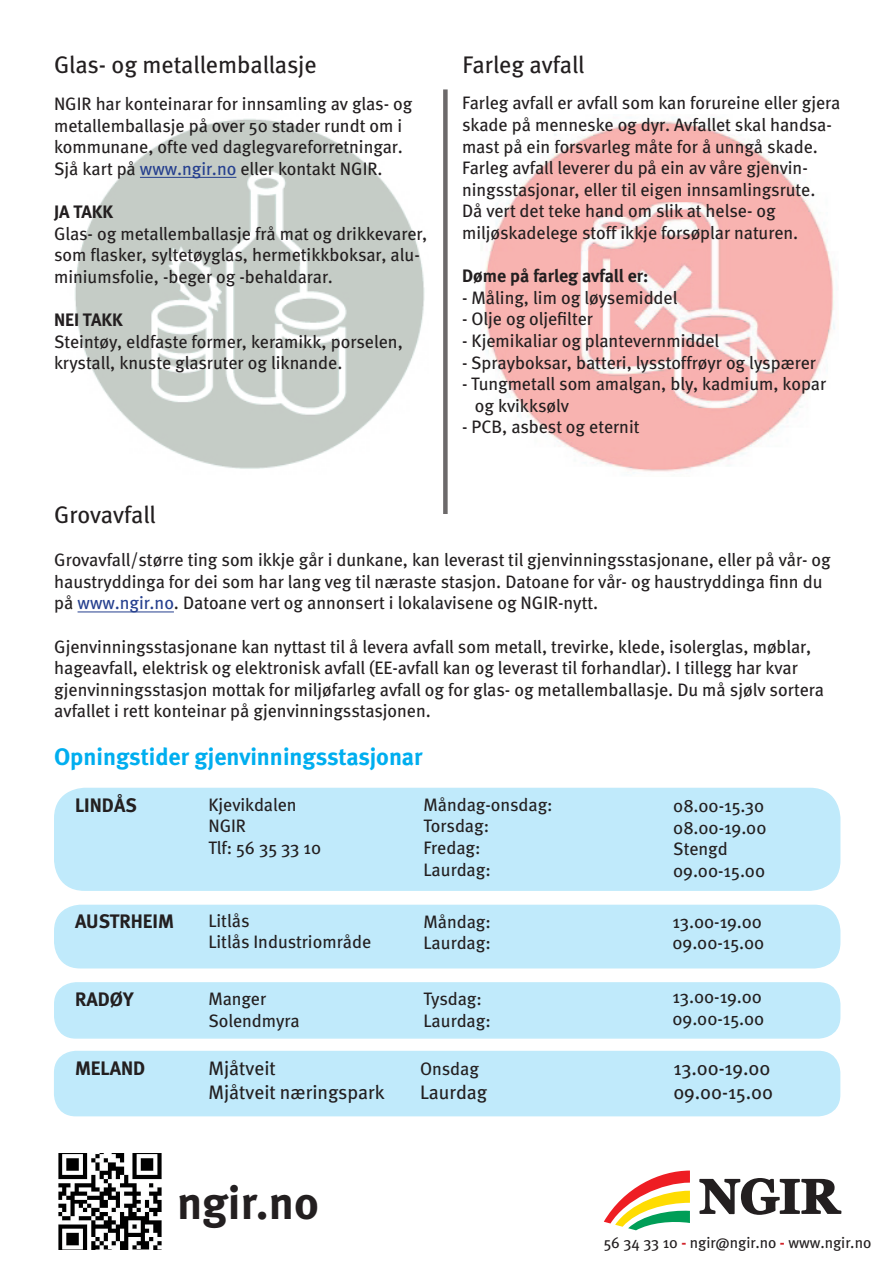
<style>
.page{position:relative;width:893px;height:1263px;background:#fff}
.page>*{position:absolute;margin:0;border:0;box-sizing:border-box;transform-origin:0 0}
.t1{font:700 46.5px "Meta";color:#231f20}
.t2{font:24px "Meta";letter-spacing:-.005em;color:#231f20}
.t3{font:700 24px "Meta";color:#00aeef}
.t4{font:19.5px "Meta";color:#231f20}
.t5{font:700 19.5px "Meta";color:#231f20}
.t6{font:18px/21.6px "Meta";color:#231f20}
.t7{font:700 18px "Meta";color:#231f20}
.t8{font:15.45px "Meta";color:#231f20}
.s1{color:#253f8e}
.s2{font-weight:700;color:#d1232a}
</style>
<div class="page">
<img style="left:75px;top:119px;width:350px;height:350px">
<hr style="left:78px;top:612px;width:96px;height:1px;background:#253f8e">
<div style="left:55px;top:788px;width:785px;height:102px;background:#c0eafb;border-radius:30px"></div>
<div style="left:54px;top:788px;width:786px;height:103px;border:2px solid #00aeef;border-radius:30px"></div>
<div style="left:55px;top:905px;width:785px;height:63px;background:#c0eafb;border-radius:26px"></div>
<div style="left:54px;top:905px;width:786px;height:63px;border:2px solid #00aeef;border-radius:26px"></div>
<div style="left:55px;top:983px;width:785px;height:55px;background:#c0eafb;border-radius:21px"></div>
<div style="left:54px;top:982px;width:786px;height:57px;border:2px solid #00aeef;border-radius:21px"></div>
<svg style="left:699px;top:1178px;width:142px;height:37px"></svg>
<svg style="left:604px;top:1170px;width:86px;height:60px"></svg>
<img style="left:59px;top:1154px;width:103px;height:95px">
<hr style="left:140px;top:177px;width:96px;height:1px;background:#253f8e">
<img style="left:483px;top:117px;width:352px;height:355px">
<div style="left:443px;top:89px;width:5px;height:425px;background:#6c696a"></div>
<div style="left:55px;top:1051px;width:785px;height:65px;background:#c0eafb;border-radius:21px"></div>
<div style="left:54px;top:1051px;width:786px;height:65px;border:2px solid #00aeef;border-radius:21px"></div>
<h2 class="t2" style="left:54px;top:50px;width:264px">Glas- og metallemballasje</h2>
<h2 class="t2" style="left:462px;top:50px;width:124px">Farleg avfall</h2>
<p class="t6" style="left:54px;top:93px;width:360px">NGIR har konteinarar for innsamling av glas- og metallemballasje på over 50 stader rundt om i kommunane, ofte ved daglegvareforretningar.<br>Sjå kart på <span class="s1">www.ngir.no</span> eller kontakt NGIR.</p>
<p class="t7" style="left:54px;top:201px;width:61px">JA TAKK</p>
<p class="t6" style="left:54px;top:222px;width:375px">Glas- og metallemballasje frå mat og drikkevarer, som flasker, syltetøyglas, hermetikkboksar, alu&shy;miniumsfolie, -beger og -behaldarar.</p>
<p class="t7" style="left:54px;top:309px;width:70px">NEI TAKK</p>
<p class="t6" style="left:54px;top:330px;width:350px">Steintøy, eldfaste former, keramikk, porselen, krystall, knuste glasruter og liknande.</p>
<p class="t6" style="left:462px;top:92px;width:380px">Farleg avfall er avfall som kan forureine eller gjera skade på menneske og dyr. Avfallet skal handsa&shy;mast på ein forsvarleg måte for å unngå skade.<br>Farleg avfall leverer du på ein av våre gjenvin&shy;ningsstasjonar, eller til eigen innsamlingsrute.<br>Då vert det teke hand om slik at helse- og miljøskadelege stoff ikkje forsøplar naturen.</p>
<p class="t7" style="left:462px;top:265px;width:188px">Døme på farleg avfall er:</p>
<p class="t6" style="left:462px;top:286px;width:217px">- Måling, lim og løysemiddel</p>
<p class="t6" style="left:462px;top:308px;width:132px">- Olje og oljefilter</p>
<p class="t6" style="left:462px;top:330px;width:259px">- Kjemikaliar og plantevernmiddel</p>
<p class="t6" style="left:462px;top:351px;width:355px">- Sprayboksar, batteri, lysstoffrøyr og lyspærer</p>
<p class="t6" style="left:475px;top:373px;width:353px;text-indent:-13px">- Tungmetall som amalgan, bly, kadmium, kopar og kvikksølv</p>
<p class="t6" style="left:462px;top:416px;width:179px">- PCB, asbest og eternit</p>
<h2 class="t2" style="left:54px;top:500px;width:103px">Grovavfall</h2>
<p class="t6" style="left:54px;top:549px;width:778px">Grovavfall/større ting som ikkje går i dunkane, kan leverast til gjenvinningsstasjonane, eller på vår- og haustryddinga for dei som har lang veg til næraste stasjon. Datoane for vår- og haustryddinga finn du på <span class="s1">www.ngir.no</span>. Datoane vert og annonsert i lokalavisene og NGIR-nytt.</p>
<p class="t6" style="left:54px;top:635px;width:771px">Gjenvinningsstasjonane kan nyttast til å levera avfall som metall, trevirke, klede, isolerglas, møblar, hageavfall, elektrisk og elektronisk avfall (EE-avfall kan og leverast til forhandlar). I tillegg har kvar gjenvinningsstasjon mottak for miljøfarleg avfall og for glas- og metallemballasje. Du må sjølv sortera avfallet i rett konteinar på gjenvinningsstasjonen.</p>
<h2 class="t3" style="left:54px;top:742px;width:370px">Opningstider gjenvinningsstasjonar</h2>
<p class="t5" style="left:75px;top:793px;width:63px">LINDÅS</p>
<p class="t6" style="left:208px;top:793px;width:114px">Kjevikdalen<br>NGIR<br>Tlf: 56 35 33 10</p>
<p class="t6" style="left:423px;top:793px;width:131px">Måndag-onsdag:<br>Torsdag:<br>Fredag:<br>Laurdag:</p>
<p class="t6" style="left:673px;top:795px;width:95px">08.00-15.30<br>08.00-19.00<br>Stengd<br>09.00-15.00</p>
<p class="t6" style="left:208px;top:909px;width:164px">Litlås<br>Litlås Industriområde</p>
<p class="t6" style="left:423px;top:910px;width:69px">Måndag:<br>Laurdag:</p>
<p class="t6" style="left:673px;top:910px;width:93px">13.00-19.00<br>09.00-15.00</p>
<p class="t6" style="left:208px;top:988px;width:93px">Manger<br>Solendmyra</p>
<p class="t6" style="left:673px;top:986px;width:93px">13.00-19.00<br>09.00-15.00</p>
<p class="t5" style="left:75px;top:909px;width:101px">AUSTRHEIM</p>
<p class="t5" style="left:75px;top:988px;width:60px">RADØY</p>
<p class="t6" style="left:423px;top:988px;width:69px">Tysdag:<br>Laurdag:</p>
<p class="t5" style="left:75px;top:1057px;width:72px">MELAND</p>
<p class="t4" style="left:208px;top:1057px;width:69px">Mjåtveit</p>
<p class="t6" style="left:420px;top:1058px;width:60px">Onsdag</p>
<p class="t4" style="left:674px;top:1057px;width:98px">13.00-19.00</p>
<p class="t4" style="left:209px;top:1080px;width:178px">Mjåtveit næringspark</p>
<p class="t4" style="left:420px;top:1080px;width:69px">Laurdag</p>
<p class="t4" style="left:674px;top:1080px;width:101px">09.00-15.00</p>
<h1 class="t1" style="left:177px;top:1175px;width:143px">ngir.no</h1>
<p class="t8" style="left:604px;top:1233px;width:269px">56 34 33 10 <span class="s2">-</span> ngir@ngir.no <span class="s2">-</span> www.ngir.no</p>
</div>
